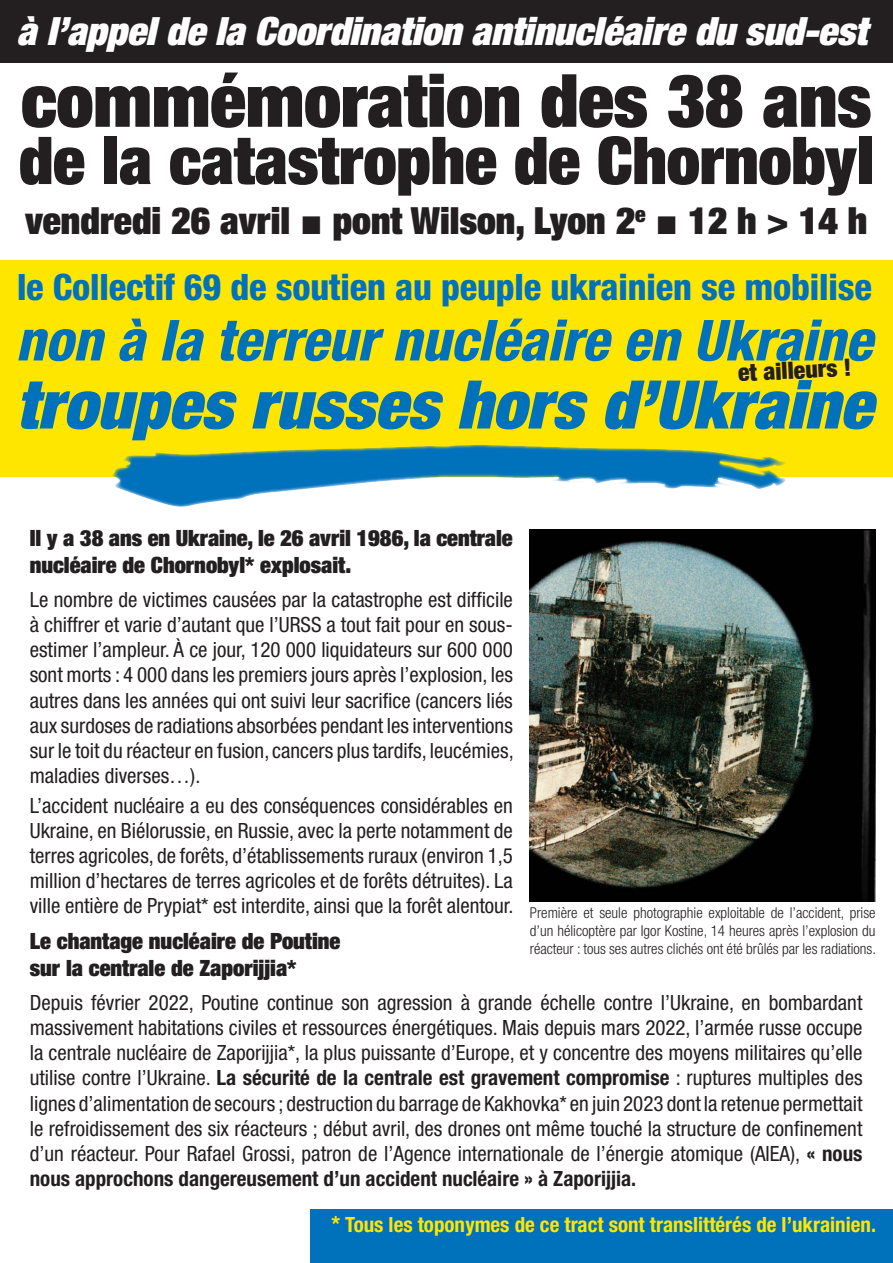
<style>
.page{position:relative;width:893px;height:1263px;background:#fff}
.page>*{position:absolute;margin:0;border:0;box-sizing:border-box;transform-origin:0 0}
.t1{font:900 condensed 73.5px "Helvetica Neue LT Std";color:#231f20}
.t2{font:italic 900 condensed 67.2px "Helvetica Neue LT Std";letter-spacing:.01em;color:#0072bc}
.t3{font:900 condensed 66px "Helvetica Neue LT Std";color:#231f20}
.t4{font:italic 800 condensed 56.7px "Helvetica Neue LT Std";letter-spacing:-.005em;color:#0072bc}
.t5{font:italic 900 condensed 39px "Helvetica Neue LT Std";color:#fff}
.t6{font:900 condensed 37.5px "Helvetica Neue LT Std";color:#231f20}
.t7{font:800 condensed 36.3px "Helvetica Neue LT Std";letter-spacing:-.005em;color:#0072bc}
.t8{font:900 condensed 24px "Helvetica Neue LT Std";color:#231f20}
.t9{font:900 condensed 22.5px/27px "Helvetica Neue LT Std";color:#231f20}
.t10{font:condensed 21px/25.2px "Helvetica Neue LT Std";color:#231f20;text-align:justify}
.t11{font:700 condensed 21px "Helvetica Neue LT Std";color:#ffe601}
.t12{font:300 condensed 15px/18px "Helvetica Neue LT Std";color:#231f20;text-align:justify}
.s1{font-family:"Impact";font-weight:400;font-stretch:normal}
.s2{font-weight:700}
.s3{font-size:22.5px}
</style>
<div class="page">
<div style="left:0;top:0;width:893px;height:63px;background:#231f20"></div>
<div style="left:0;top:260px;width:893px;height:217px;background:#ffe601"></div>
<div style="left:310px;top:1209px;width:583px;height:54px;background:#0072bc"></div>
<img style="left:530px;top:530px;width:345px;height:371px">
<svg style="left:112px;top:445px;width:674px;height:62px"></svg>
<p class="t5" style="left:17px;top:6px;width:852px">à l’appel de la Coordination antinucléaire du sud-est</p>
<p class="t1" style="left:21px;top:54px;width:852px">commémoration des 38 ans</p>
<p class="t3" style="left:19px;top:118px;width:856px">de la catastrophe de Chornobyl</p>
<p class="t6" style="left:25px;top:197px;width:844px">vendredi 26 avril <span class="s1">■</span> pont Wilson, Lyon 2<sup>e</sup> <span class="s1">■</span> 12 h &gt; 14 h</p>
<p class="t7" style="left:17px;top:265px;width:856px">le Collectif 69 de soutien au peuple ukrainien se mobilise</p>
<p class="t4" style="left:16px;top:305px;width:858px">non à la terreur nucléaire en Ukraine</p>
<p class="t8" style="left:737px;top:358px;width:115px;rotate:-3deg">et ailleurs !</p>
<p class="t2" style="left:16px;top:362px;width:857px">troupes russes hors d’Ukraine</p>
<p class="t9" style="left:30px;top:524px;width:485px">Il y a 38 ans en Ukraine, le 26 avril 1986, la centrale nucléaire de Chornobyl* explosait.</p>
<p class="t10" style="left:30px;top:587px;width:485px">Le nombre de victimes causées par la catastrophe est difficile à chiffrer et varie d’autant que l’URSS a tout fait pour en sous&shy;estimer l’ampleur. À ce jour, 120 000 liquidateurs sur 600 000 sont morts : 4 000 dans les premiers jours après l’explosion, les autres dans les années qui ont suivi leur sacrifice (cancers liés aux surdoses de radiations absorbées pendant les interventions sur le toit du réacteur en fusion, cancers plus tardifs, leucémies, maladies diverses…).</p>
<p class="t10" style="left:30px;top:792px;width:485px">L’accident nucléaire a eu des conséquences considérables en Ukraine, en Biélorussie, en Russie, avec la perte notamment de terres agricoles, de forêts, d’établissements ruraux (environ 1,5 million d’hectares de terres agricoles et de forêts détruites). La ville entière de Prypiat* est interdite, ainsi que la forêt alentour.</p>
<p class="t9" style="left:30px;top:927px;width:312px">Le chantage nucléaire de Poutine sur la centrale de Zaporijjia*</p>
<p class="t10" style="left:30px;top:989px;width:834px">Depuis février 2022, Poutine continue son agression à grande échelle contre l’Ukraine, en bombardant massivement habitations civiles et ressources énergétiques. Mais depuis mars 2022, l’armée russe occupe la centrale nucléaire de Zaporijjia*, la plus puissante d’Europe, et y concentre des moyens militaires qu’elle utilise contre l’Ukraine. <span class="s2">La sécurité de la centrale est gravement compromise</span> : ruptures multiples des lignes d’alimentation de secours ; destruction du barrage de Kakhovka* en juin 2023 dont la retenue permettait le refroidissement des six réacteurs ; début avril, des drones ont même touché la structure de confinement d’un réacteur. Pour Rafael Grossi, patron de l’Agence internationale de l’énergie atomique (AIEA), <span class="s2">« nous nous approchons dangereusement d’un accident nucléaire » à Zaporijjia.</span></p>
<p class="t11" style="left:331px;top:1212px;width:546px"><span class="s3">*</span> Tous les toponymes de ce tract sont translittérés de l’ukrainien.</p>
<p class="t12" style="left:530px;top:903px;width:348px">Première et seule photographie exploitable de l’accident, prise d’un hélicoptère par Igor Kostine, 14 heures après l’explosion du réacteur : tous ses autres clichés ont été brûlés par les radiations.</p>
</div>
